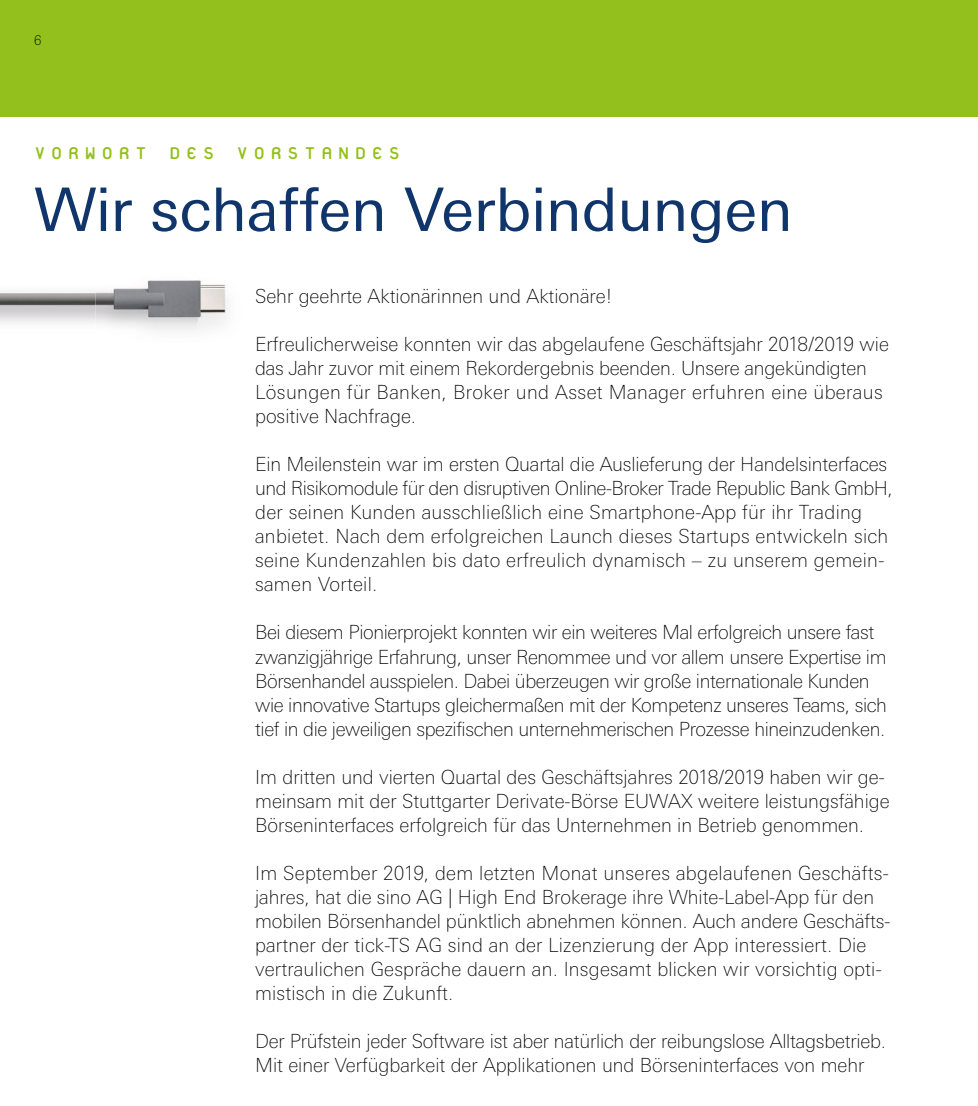
<style>
.page{position:relative;width:978px;height:1106px;background:#fff}
.page>*{position:absolute;margin:0;border:0;box-sizing:border-box;transform-origin:0 0}
.t1{font:60px "Linotype Univers Basic";color:#0f356b}
.t2{font:25.5px "Platelet";letter-spacing:.2em;color:#93c01c}
.t3{font:100 19.5px/24px "Linotype Univers Basic";color:#000}
.t4{font:100 19.5px/24px "Linotype Univers Basic";letter-spacing:-.02em;color:#000}
.t5{font:100 13.5px "Linotype Univers Basic";color:#000}
</style>
<div class="page">
<div style="left:0;top:0;width:978px;height:117px;background:#93c01c"></div>
<img style="left:0;top:291px;width:95px;height:32px">
<img style="left:95px;top:290px;width:134px;height:40px">
<img style="left:108px;top:280px;width:120px;height:42px">
<p class="t5" style="left:34px;top:32px;width:9px">6</p>
<h2 class="t2" style="left:34px;top:141px;width:368px">VORWORT DES VORSTANDES</h2>
<h1 class="t1" style="left:34px;top:175px;width:760px">Wir schaffen Verbindungen</h1>
<p class="t3" style="left:255px;top:284px;width:359px">Sehr geehrte Aktionärinnen und Aktionäre!</p>
<p class="t3" style="left:255px;top:332px;width:635px">Erfreulicherweise konnten wir das abgelaufene Geschäftsjahr 2018/2019 wie das Jahr zuvor mit einem Rekordergebnis beenden. Unsere angekündigten Lösungen für Banken, Broker und Asset Manager erfuhren eine überaus positive Nachfrage.</p>
<p class="t3" style="left:255px;top:452px;width:639px">Ein Meilenstein war im ersten Quartal die Auslieferung der Handelsinterfaces und Risikomodule für den disruptiven Online-Broker Trade Republic Bank GmbH, der seinen Kunden ausschließlich eine Smartphone-App für ihr Trading anbietet. Nach dem erfolgreichen Launch dieses Startups entwickeln sich seine Kundenzahlen bis dato erfreulich dynamisch – zu unserem gemein&shy;samen Vorteil.</p>
<p class="t4" style="left:255px;top:620px;width:633px">Bei diesem Pionierprojekt konnten wir ein weiteres Mal erfolgreich unsere fast zwanzigjährige Erfahrung, unser Renommee und vor allem unsere Expertise im Börsenhandel ausspielen. Dabei überzeugen wir große internationale Kunden wie innovative Startups gleichermaßen mit der Kompetenz unseres Teams, sich tief in die jeweiligen spezifischen unternehmerischen Prozesse hineinzudenken.</p>
<p class="t3" style="left:255px;top:764px;width:636px">Im dritten und vierten Quartal des Geschäftsjahres 2018/2019 haben wir ge&shy;meinsam mit der Stuttgarter Derivate-Börse EUWAX weitere leistungsfähige<br>Börseninterfaces erfolgreich für das Unternehmen in Betrieb genommen.</p>
<p class="t3" style="left:255px;top:861px;width:637px">Im September 2019, dem letzten Monat unseres abgelaufenen Geschäfts&shy;jahres, hat die sino AG | High End Brokerage ihre White-Label-App für den mobilen Börsenhandel pünktlich abnehmen können. Auch andere Geschäfts&shy;partner der tick-TS AG sind an der Lizenzierung der App interessiert. Die vertraulichen Gespräche dauern an. Insgesamt blicken wir vorsichtig opti&shy;mistisch in die Zukunft.</p>
<p class="t3" style="left:255px;top:1029px;width:633px">Der Prüfstein jeder Software ist aber natürlich der reibungslose Alltagsbetrieb.<br>Mit einer Verfügbarkeit der Applikationen und Börseninterfaces von mehr</p>
</div>
